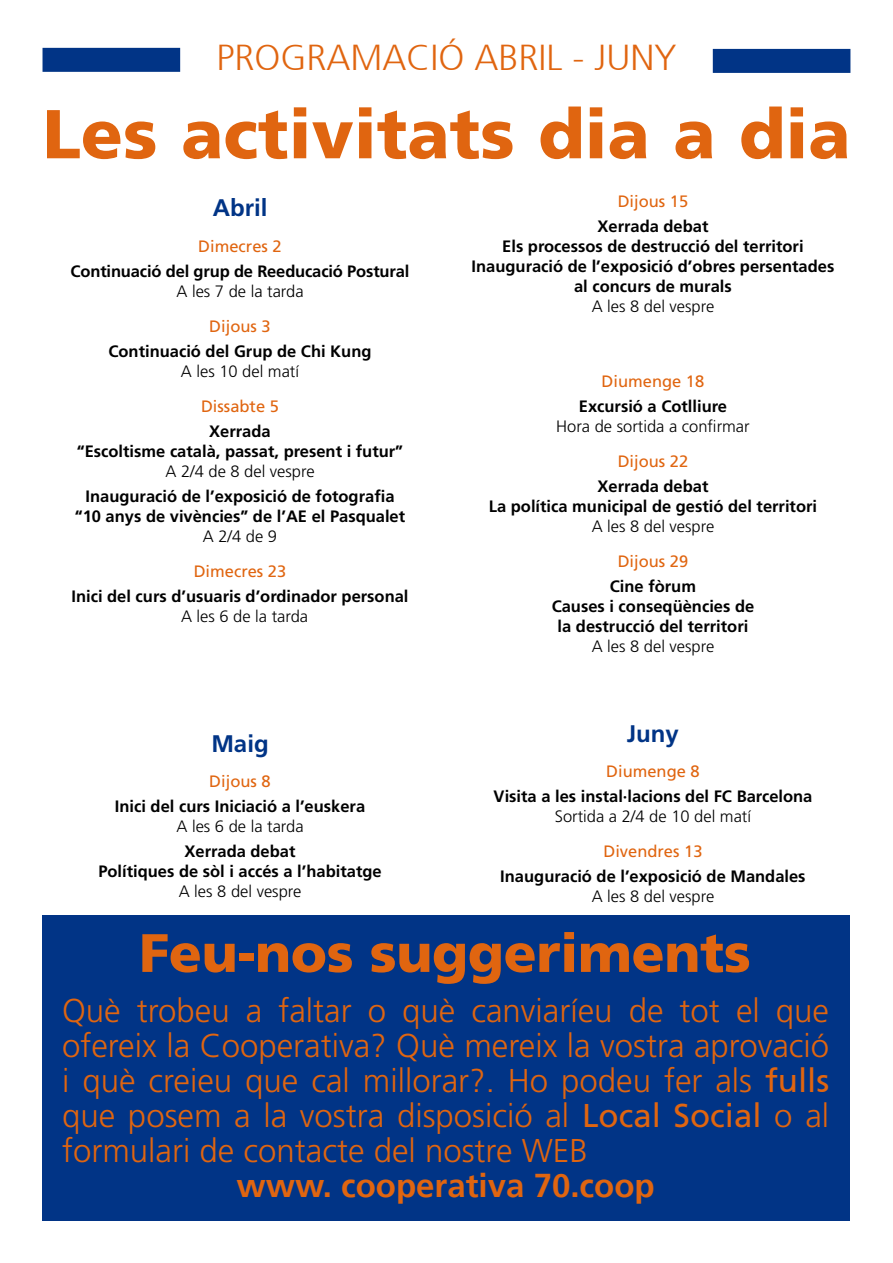
<style>
.page{position:relative;width:893px;height:1263px;background:#fff}
.page>*{position:absolute;margin:0;border:0;box-sizing:border-box;transform-origin:0 0}
.t1{font:900 69px "Frutiger";color:#e06510}
.t2{font:900 54px "Frutiger";letter-spacing:-.005em;color:#e06510}
.t3{font:300 36px "Frutiger 45";color:#e06510}
.t4{font:300 33px/35px "Frutiger";color:#e06510;text-align:justify}
.t5{font:700 33px "Frutiger 65";color:#e06510}
.t6{font:700 24px "Frutiger";color:#013486}
.t7{font:700 16.5px/20px "Frutiger";color:#000;text-align:center}
.t8{font:300 16.5px "Frutiger";color:#000}
.t9{font:16.5px "Frutiger";color:#e06510}
.s1{font-family:"Frutiger 55 Roman";font-weight:400}
.s2{font-weight:400}
</style>
<div class="page">
<div style="left:43px;top:48px;width:137px;height:24px;background:#013486"></div>
<div style="left:713px;top:49px;width:137px;height:24px;background:#013486"></div>
<div style="left:43px;top:915px;width:807px;height:305px;background:#013486"></div>
<h3 class="t3" style="left:216px;top:37px;width:462px">PROGRAMACIÓ ABRIL - JUNY</h3>
<h1 class="t1" style="left:43px;top:92px;width:809px">Les activitats dia a dia</h1>
<h3 class="t6" style="left:213px;top:194px;width:56px">Abril</h3>
<p class="t9" style="left:198px;top:237px;width:83px">Dimecres 2</p>
<p class="t7" style="left:71px;top:262px;width:340px">Continuació del grup de Reeducació Postural</p>
<p class="t8" style="left:176px;top:282px;width:129px">A les 7 de la tarda</p>
<p class="t9" style="left:209px;top:317px;width:63px">Dijous 3</p>
<p class="t7" style="left:108px;top:342px;width:265px">Continuació del Grup de Chi Kung</p>
<p class="t8" style="left:181px;top:362px;width:120px">A les 10 del matí</p>
<p class="t9" style="left:201px;top:397px;width:79px">Dissabte 5</p>
<p class="t7" style="left:77px;top:422px;width:328px">Xerrada<br>“Escoltisme català, passat, present i futur”</p>
<p class="t8" style="left:165px;top:462px;width:151px">A 2/4 de 8 del vespre</p>
<p class="t7" style="left:75px;top:487px;width:332px">Inauguració de l’exposició de fotografia “10 anys de vivències” de l’AE el Pasqualet</p>
<p class="t8" style="left:203px;top:527px;width:76px">A 2/4 de 9</p>
<p class="t9" style="left:194px;top:562px;width:94px">Dimecres 23</p>
<p class="t7" style="left:71px;top:586px;width:339px">Inici del curs d’usuaris d’ordinador personal</p>
<p class="t8" style="left:181px;top:607px;width:129px">A les 6 de la tarda</p>
<p class="t9" style="left:618px;top:192px;width:72px">Dijous 15</p>
<p class="t7" style="left:472px;top:217px;width:364px">Xerrada debat<br>Els processos de destrucció del territori<br>Inauguració de l’exposició d’obres persentades al concurs de murals</p>
<p class="t8" style="left:592px;top:297px;width:124px">A les 8 del vespre</p>
<p class="t9" style="left:602px;top:372px;width:104px">Diumenge 18</p>
<p class="t7" style="left:579px;top:397px;width:150px">Excursió a Cotlliure</p>
<p class="t8" style="left:556px;top:417px;width:195px">Hora de sortida a confirmar</p>
<p class="t9" style="left:618px;top:452px;width:62px">Dijous 22</p>
<p class="t7" style="left:489px;top:477px;width:330px">Xerrada debat<br>La política municipal de gestió del territori</p>
<p class="t8" style="left:592px;top:517px;width:124px">A les 8 del vespre</p>
<p class="t9" style="left:618px;top:552px;width:72px">Dijous 29</p>
<p class="t7" style="left:552px;top:576px;width:204px">Cine fòrum<br>Causes i conseqüències de la destrucció del territori</p>
<p class="t8" style="left:592px;top:637px;width:124px">A les 8 del vespre</p>
<h3 class="t6" style="left:627px;top:720px;width:54px">Juny</h3>
<p class="t9" style="left:606px;top:762px;width:95px">Diumenge 8</p>
<p class="t7" style="left:493px;top:786px;width:320px">Visita a les instal·lacions del FC Barcelona</p>
<p class="t8" style="left:555px;top:807px;width:198px">Sortida a 2/4 de 10 del matí</p>
<p class="t9" style="left:603px;top:841px;width:101px">Divendres 13</p>
<p class="t7" style="left:500px;top:866px;width:307px">Inauguració de l’exposició de Mandales</p>
<p class="t8" style="left:592px;top:887px;width:124px">A les 8 del vespre</p>
<h2 class="t2" style="left:139px;top:920px;width:613px">Feu-nos suggeriments</h2>
<p class="t4" style="left:62px;top:993px;width:769px">Què trobeu a faltar o què canviaríeu de tot el que ofereix la Cooperativa? Què mereix la vostra aprovació i què creieu que cal millorar?. Ho podeu fer als <span class="s1">fulls </span>que posem a la vostra disposició al <span class="s2">Local Social</span> o al formulari de contacte del nostre WEB</p>
<h3 class="t5" style="left:237px;top:1166px;width:420px">www. cooperativa 70.coop</h3>
<h3 class="t6" style="left:211px;top:730px;width:59px">Maig</h3>
<p class="t9" style="left:209px;top:772px;width:63px">Dijous 8</p>
<p class="t7" style="left:115px;top:796px;width:252px">Inici del curs Iniciació a l’euskera</p>
<p class="t8" style="left:176px;top:817px;width:129px">A les 6 de la tarda</p>
<p class="t7" style="left:98px;top:841px;width:285px">Xerrada debat<br>Polítiques de sòl i accés a l’habitatge</p>
<p class="t8" style="left:179px;top:882px;width:124px">A les 8 del vespre</p>
</div>
